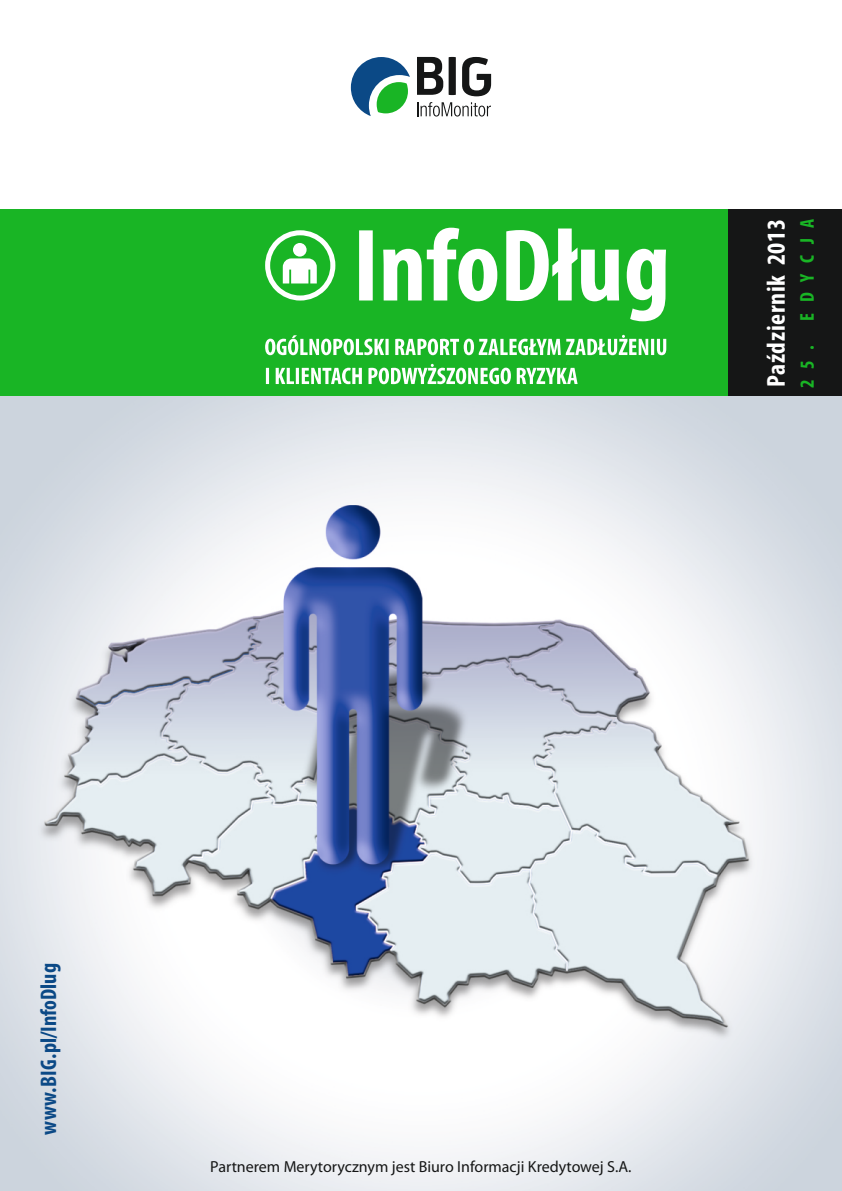
<style>
.page{position:relative;width:842px;height:1191px;background:#fff}
.page>*{position:absolute;margin:0;border:0;box-sizing:border-box;transform-origin:0 0}
.t1{font:700 condensed 26px "Myriad Pro";letter-spacing:.03em;color:#fff}
.t2{font:700 condensed 22.6px "Myriad Pro";color:#0b4986}
.t3{font:700 condensed 20px "Myriad Pro";letter-spacing:.53em;color:#19b525}
.t4{font:16px "Myriad Pro";color:#151616}
</style>
<div class="page">
<img style="left:0;top:395px;width:842px;height:796px">
<div style="left:0;top:209px;width:842px;height:186px;background:#19b525"></div>
<div style="left:728px;top:209px;width:114px;height:186px;background:#151616"></div>
<svg style="left:417px;top:102px;width:74px;height:14px"></svg>
<svg style="left:417px;top:57px;width:26px;height:38px"></svg>
<svg style="left:462px;top:57px;width:29px;height:39px"></svg>
<svg style="left:449px;top:57px;width:7px;height:38px"></svg>
<svg style="left:351px;top:57px;width:59px;height:59px"></svg>
<svg style="left:265px;top:335px;width:401px;height:49px"></svg>
<svg style="left:359px;top:228px;width:307px;height:93px"></svg>
<svg style="left:265px;top:230px;width:70px;height:70px"></svg>
<h1 class="t1" style="left:765px;top:387px;width:170px;rotate:-90deg">Październik 2013</h1>
<p class="t3" style="left:799px;top:388px;width:171px;rotate:-90deg">25. EDYCJA</p>
<h2 class="t2" style="left:39px;top:1134px;width:173px;rotate:-90deg">www.BIG.pl/InfoDlug</h2>
<p class="t4" style="left:210px;top:1159px;width:423px">Partnerem Merytorycznym jest Biuro Informacji Kredytowej S.A.</p>
</div>
